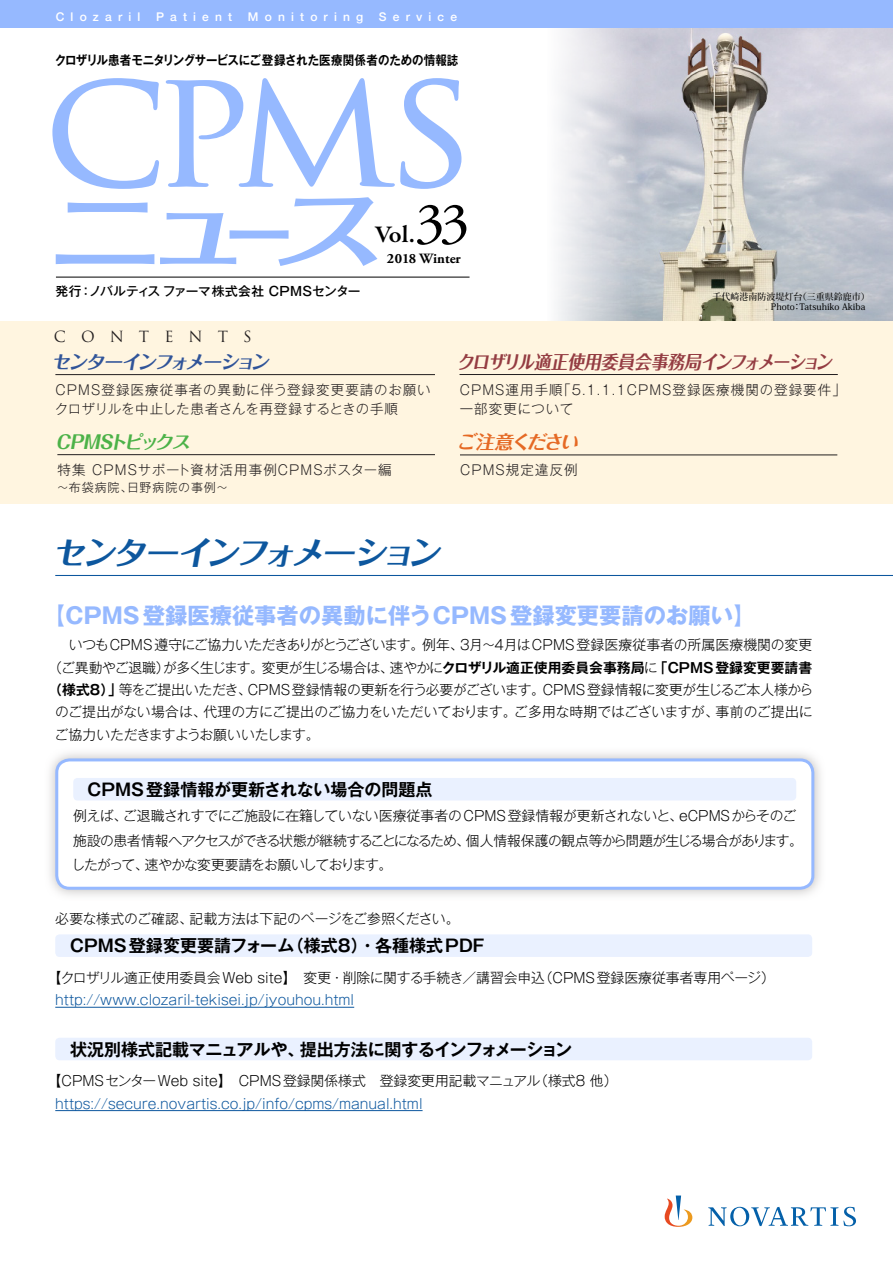
<style>
.page{position:relative;width:893px;height:1263px;background:#fff}
.page>*{position:absolute;margin:0;border:0;box-sizing:border-box;transform-origin:0 0}
.t1{font:57.45px "Adobe Garamond Pro";color:#000;scale:1.05 1}
.見出し1{font:italic 700 31.95px "Folk Pro";color:#0d579e;scale:1.05 1}
.t2{font:600 24.3px "Garamond Premr Pro";color:#000;scale:1.05 1}
.見出し2{font:700 22.35px "Gothic MB101 Pro";color:#96b9ff}
.t3{font:italic 700 18.45px "Folk Pro";color:#943c42;scale:.9 1}
.t4{font:italic 700 18.45px "Folk Pro";color:#305499}
.t5{font:italic 700 18.45px "Folk Pro";color:#4cb248}
.t6{font:italic 700 18.45px "Folk Pro";color:#e56924}
.t7{font:700 16.95px "Gothic MB101 Pro De";color:#000}
.t8{font:15px "Trajan Pro";letter-spacing:1em;color:#221e1f}
.t9{font:700 14.1px "Adobe Garamond Pro";color:#000}
.本文{font:300 13.8px "Gothic MB101 Pro";letter-spacing:-.01em;color:#000}
.本文-2{font:300 13.8px/24.5px "Gothic MB101 Pro";letter-spacing:-.04em;color:#000}
.本文-3{font:300 13.8px "Gothic MB101 Pro";color:#0d579e}
.本文-4{font:300 13.8px "Gothic MB101 Pro";letter-spacing:-.035em;color:#000}
.t10{font:300 13.5px/19.5px "Gothic MB101 Pro";letter-spacing:.08em;color:#221e1f}
.t11{font:300 13.5px/19.5px "Gothic MB101 Pro";letter-spacing:.06em;color:#221e1f}
.t12{font:700 12.75px "Gothic MB101 Pro De";letter-spacing:-.025em;color:#000;scale:.9 1}
.t13{font:500 12.75px "Gothic MB101 Pro";letter-spacing:.005em;color:#000}
.t14{font:500 12px "Helvetica Neue";letter-spacing:.515em;color:#fff}
.t15{font:300 12px "Gothic MB101 Pro";letter-spacing:.08em;color:#221e1f}
.t16{font:500 9px/10.8px "Koz Min Pro";color:#000}
.s1{font-family:"Gothic MB101 Pro De";font-weight:700}
</style>
<div class="page">
<img style="left:636px;top:28px;width:257px;height:293px">
<svg style="left:438px;top:28px;width:198px;height:293px"></svg>
<div style="left:0;top:0;width:893px;height:28px;background:#96b9ff"></div>
<hr style="left:56px;top:277px;width:413px;height:1px;background:#000">
<svg style="left:52px;top:78px;width:107px;height:111px"></svg>
<svg style="left:166px;top:78px;width:295px;height:111px"></svg>
<svg style="left:56px;top:202px;width:98px;height:62px"></svg>
<svg style="left:160px;top:197px;width:217px;height:69px"></svg>
<div style="left:0;top:321px;width:893px;height:183px;background:#fff5e0"></div>
<hr style="left:55px;top:374px;width:380px;height:1px;background:#221e1f">
<hr style="left:57px;top:454px;width:378px;height:1px;background:#221e1f">
<hr style="left:459px;top:374px;width:379px;height:1px;background:#221e1f">
<hr style="left:460px;top:455px;width:377px;height:1px;background:#221e1f">
<svg style="left:665px;top:1195px;width:191px;height:32px"></svg>
<hr style="left:55px;top:575px;width:838px;height:1px;background:#0d579e">
<hr style="left:55px;top:1007px;width:299px;height:1px;background:#0d579e">
<hr style="left:55px;top:1110px;width:368px;height:1px;background:#0d579e">
<svg style="left:49px;top:753px;width:772px;height:143px;fill:#ebeaea"></svg>
<div style="left:57px;top:760px;width:756px;height:128px;background:#fff;border-radius:13px"></div>
<div style="left:73px;top:778px;width:723px;height:22px;background:#eaf1ff;border-radius:4px"></div>
<div style="left:55px;top:758px;width:759px;height:132px;border:3px solid #96b9ff;border-radius:13px"></div>
<div style="left:55px;top:934px;width:757px;height:23px;background:#eaf1ff;border-radius:4px"></div>
<div style="left:55px;top:1038px;width:757px;height:22px;background:#eaf1ff;border-radius:4px"></div>
<p class="t14" style="left:56px;top:7px;width:86px">Clozaril</p>
<p class="t14" style="left:156px;top:7px;width:78px">Patient</p>
<p class="t14" style="left:248px;top:7px;width:117px">Monitoring</p>
<p class="t14" style="left:379px;top:7px;width:80px">Service</p>
<p class="t12" style="left:55px;top:49px;width:450px">クロザリル患者モニタリングサービスにご登録された医療関係者のための情報誌</p>
<p class="t13" style="left:55px;top:280px;width:307px">発行：ノバルティスファーマ株式会社 CPMSセンター</p>
<p class="t8" style="left:54px;top:327px;width:199px">CONTENTS</p>
<h1 class="t1" style="left:415px;top:189px;width:54px">33</h1>
<p class="t9" style="left:387px;top:250px;width:76px">2018 Winter</p>
<h3 class="t2" style="left:375px;top:219px;width:40px">Vol.</h3>
<p class="t16" style="left:771px;top:290px;width:100px;text-indent:-58px">千代崎港南防波堤灯台（三重県鈴鹿市）<br>Photo：Tatsuhiko Akiba</p>
<h3 class="t4" style="left:51px;top:346px;width:224px">センターインフォメーション</h3>
<p class="t11" style="left:55px;top:378px;width:377px">CPMS登録医療従事者の異動に伴う登録変更要請のお願いクロザリルを中止した患者さんを再登録するときの手順</p>
<h3 class="t5" style="left:56px;top:426px;width:141px">CPMSトピックス</h3>
<p class="t10" style="left:58px;top:458px;width:336px">特集 CPMSサポート資材活用事例CPMSポスター編</p>
<p class="t15" style="left:57px;top:477px;width:173px">～布袋病院、日野病院の事例～</p>
<h3 class="t3" style="left:457px;top:346px;width:423px">クロザリル適正使用委員会事務局インフォメーション</h3>
<p class="t10" style="left:460px;top:378px;width:388px">CPMS運用手順「5.1.1.1CPMS登録医療機関の登録要件」一部変更について</p>
<h3 class="t6" style="left:457px;top:426px;width:128px">ご注意ください</h3>
<p class="t10" style="left:460px;top:458px;width:119px">CPMS規定違反例</p>
<p class="見出し1" style="left:51px;top:525px;width:380px">センターインフォメーション</p>
<p class="見出し2" style="left:43px;top:597px;width:715px">【CPMS登録医療従事者の異動に伴うCPMS登録変更要請のお願い】</p>
<p class="本文" style="left:69px;top:634px;width:745px">いつもCPMS遵守にご協力いただきありがとうございます。例年、3月～4月はCPMS登録医療従事者の所属医療機関の変更</p>
<p class="本文-4" style="left:48px;top:656px;width:765px">（ご異動やご退職）が多く生じます。変更が生じる場合は、速やかに<span class="s1">クロザリル適正使用委員会事務局</span>に<span class="s1">「CPMS登録変更要請書</span></p>
<p class="本文" style="left:48px;top:678px;width:767px"><span class="s1">（様式８）」</span>等をご提出いただき、CPMS登録情報の更新を行う必要がございます。CPMS登録情報に変更が生じるご本人様から</p>
<p class="本文" style="left:55px;top:701px;width:759px">のご提出がない場合は、代理の方にご提出のご協力をいただいております。ご多用な時期ではございますが、事前のご提出に</p>
<p class="本文-4" style="left:54px;top:723px;width:267px">ご協力いただきますようお願いいたします。</p>
<p class="t7" style="left:87px;top:775px;width:347px">CPMS登録情報が更新されない場合の問題点</p>
<p class="本文-2" style="left:71px;top:802px;width:733px">例えば、ご退職されすでにご施設に在籍していない医療従事者のCPMS登録情報が更新されないと、eCPMSからそのご施設の患者情報へアクセスができる状態が継続することになるため、個人情報保護の観点等から問題が生じる場合があります。したがって、速やかな変更要請をお願いしております。</p>
<p class="本文" style="left:55px;top:907px;width:406px">必要な様式のご確認、記載方法は下記のページをご参照ください。</p>
<p class="t7" style="left:70px;top:932px;width:416px">CPMS登録変更要請フォーム（様式８）・各種様式PDF</p>
<p class="本文" style="left:48px;top:966px;width:729px">【クロザリル適正使用委員会Web site】　変更・削除に関する手続き／講習会申込（CPMS登録医療従事者専用ページ）</p>
<p class="本文-3" style="left:55px;top:988px;width:300px">http://www.clozaril-tekisei.jp/jyouhou.html</p>
<p class="t7" style="left:70px;top:1035px;width:503px">状況別様式記載マニュアルや、提出方法に関するインフォメーション</p>
<p class="本文" style="left:48px;top:1069px;width:571px">【CPMSセンターWeb site】　CPMS登録関係様式　登録変更用記載マニュアル（様式8 他）</p>
<p class="本文-3" style="left:55px;top:1092px;width:369px">https://secure.novartis.co.jp/info/cpms/manual.html</p>
</div>
